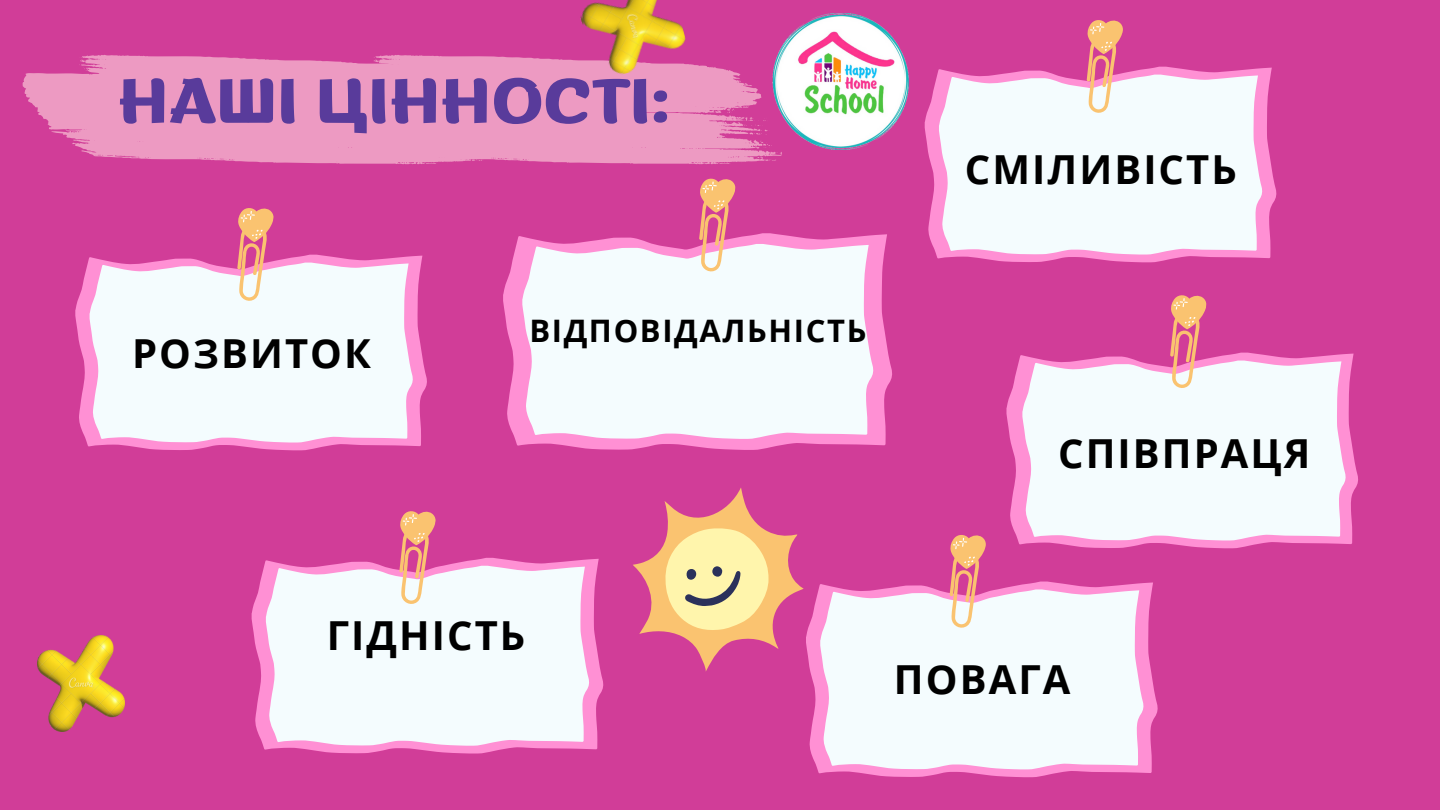
<style>
.page{position:relative;width:1440px;height:810px;background:#d13d98}
.page>*{position:absolute;margin:0;border:0;box-sizing:border-box;transform-origin:0 0}
.t1{font:700 62.7px "ZT Arturo";color:#593b9b}
.t2{font:700 40px "Open Sans";letter-spacing:.05em;color:#000}
.t3{font:700 31px "Open Sans";letter-spacing:.05em;color:#000}
</style>
<div class="page">
<img style="left:37px;top:635px;width:87px;height:96px">
<svg style="left:925px;top:67px;width:352px;height:195px"></svg>
<svg style="left:939px;top:75px;width:324px;height:180px;background:#f4f3fa"></svg>
<svg style="left:1083px;top:20px;width:41px;height:97px"></svg>
<svg style="left:633px;top:487px;width:171px;height:185px"></svg>
<svg style="left:22px;top:55px;width:294px;height:109px;fill:#ed9ac2"></svg>
<svg style="left:316px;top:55px;width:441px;height:110px;background:#ea91be"></svg>
<img style="left:575px;top:0;width:115px;height:81px">
<svg style="left:503px;top:233px;width:389px;height:217px;fill:#ff90d4"></svg>
<svg style="left:75px;top:255px;width:352px;height:195px"></svg>
<svg style="left:252px;top:558px;width:352px;height:196px"></svg>
<svg style="left:1006px;top:353px;width:352px;height:195px"></svg>
<svg style="left:806px;top:582px;width:352px;height:195px"></svg>
<img style="left:757px;top:13px;width:168px;height:148px">
<svg style="left:522px;top:244px;width:352px;height:195px;background:#f4f3fa"></svg>
<svg style="left:90px;top:263px;width:323px;height:180px;background:#f4f3fa"></svg>
<svg style="left:1022px;top:361px;width:324px;height:180px;background:#f4f3fa"></svg>
<svg style="left:820px;top:589px;width:324px;height:180px;background:#f4f3fa"></svg>
<svg style="left:266px;top:566px;width:324px;height:180px;background:#f4f3fa"></svg>
<svg style="left:1166px;top:295px;width:42px;height:97px"></svg>
<svg style="left:695px;top:178px;width:42px;height:97px"></svg>
<svg style="left:234px;top:208px;width:41px;height:97px"></svg>
<svg style="left:946px;top:535px;width:41px;height:97px"></svg>
<svg style="left:396px;top:511px;width:41px;height:97px"></svg>
<p class="t1" style="left:119px;top:77px;width:553px">НАШІ ЦІННОСТІ:</p>
<p class="t2" style="left:132px;top:325px;width:240px">РОЗВИТОК</p>
<p class="t3" style="left:529px;top:309px;width:339px">ВІДПОВІДАЛЬНІСТЬ</p>
<p class="t2" style="left:965px;top:141px;width:274px">СМІЛИВІСТЬ</p>
<p class="t2" style="left:1058px;top:425px;width:254px">СПІВПРАЦЯ</p>
<p class="t2" style="left:327px;top:608px;width:200px">ГІДНІСТЬ</p>
<p class="t2" style="left:894px;top:651px;width:178px">ПОВАГА</p>
</div>
